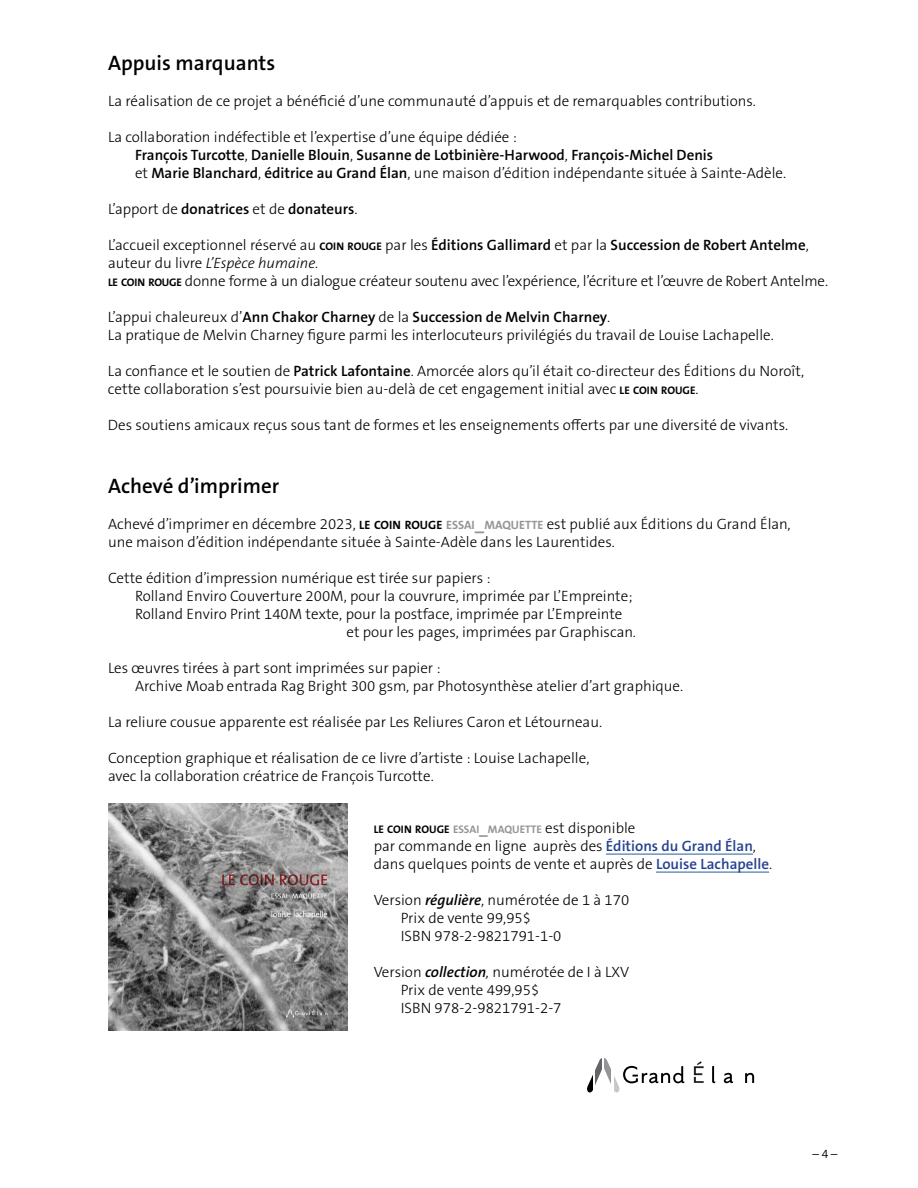
<style>
.page{position:relative;width:918px;height:1188px;background:#fff}
.page>*{position:absolute;margin:0;border:0;box-sizing:border-box;transform-origin:0 0}
.t1{font:600 21px "The Sans B W6";color:#000}
.t2{font:300 15px/18px "The Sans B W3";color:#000}
.t3{font:600 15px "The Sans B W6";color:#000}
.t4{font:300 12px "The Sans B W4";color:#000}
.t5{font:700 10.95px "The Sans B W7";color:#939598}
.s1{font-family:"The Sans B W3";font-weight:300}
.s2{font-family:"The Sans B W6";font-weight:600}
.s3{font-family:"The Sans B W7";font-weight:700;font-size:10.95px}
.s4{font-style:italic}
.s5{font-family:"The Sans B W7";font-weight:700;font-size:12.15px}
.s6{font-family:"The Sans B W7";font-weight:700;font-size:12.15px;color:#939598}
.s7{font-family:"The Sans B W7";font-weight:700;font-size:17.25px;color:#939598}
.s8{color:#000}
.s9{font-size:15.75px}
.s10{font-family:"The Sans B W3";font-weight:300;font-size:15px;color:#000}
.s11{font-family:"The Sans B W6";font-weight:600;color:#25408f}
.s12{font-family:"The Sans B W6";font-weight:600;font-style:italic}
</style>
<div class="page">
<img style="left:108px;top:804px;width:240px;height:227px">
<hr style="left:606px;top:854px;width:147px;height:1px;background:#215e9e">
<hr style="left:656px;top:872px;width:113px;height:1px;background:#215e9e">
<svg style="left:614px;top:1076px;width:5px;height:16px"></svg>
<svg style="left:605px;top:1058px;width:6px;height:26px"></svg>
<svg style="left:596px;top:1058px;width:6px;height:25px"></svg>
<svg style="left:587px;top:1074px;width:6px;height:18px"></svg>
<svg style="left:623px;top:1066px;width:61px;height:17px"></svg>
<svg style="left:694px;top:1062px;width:10px;height:21px"></svg>
<svg style="left:712px;top:1066px;width:3px;height:17px"></svg>
<svg style="left:724px;top:1073px;width:9px;height:10px"></svg>
<svg style="left:745px;top:1073px;width:9px;height:10px"></svg>
<h1 class="t1" style="left:108px;top:49px;width:169px">Appuis marquants</h1>
<p class="t2" style="left:108px;top:92px;width:649px">La réalisation de ce projet a bénéficié d’une communauté d’appuis et de remarquables contributions.</p>
<p class="t2" style="left:108px;top:128px;width:410px">La collaboration indéfectible et l’expertise d’une équipe dédiée :</p>
<p class="t3" style="left:135px;top:145px;width:580px">François Turcotte<span class="s1">,</span> Danielle Blouin<span class="s1">,</span> Susanne de Lotbinière-Harwood<span class="s1">,</span> François-Michel Denis</p>
<p class="t2" style="left:135px;top:164px;width:653px">et <span class="s2">Marie Blanchard</span>, <span class="s2">éditrice au Grand Élan</span>, une maison d’édition indépendante située à Sainte-Adèle.</p>
<p class="t3" style="left:108px;top:199px;width:251px"><span class="s1">L’apport de</span> donatrices <span class="s1">et de</span> donateurs<span class="s1">.</span></p>
<p class="t2" style="left:108px;top:236px;width:722px">L’accueil exceptionnel réservé au <span class="s3">COIN ROUGE</span> par les <span class="s2">Éditions Gallimard</span> et par la <span class="s2">Succession de Robert Antelme</span>, auteur du livre <span class="s4">L’Espèce humaine.<br></span><span class="s3">LE COIN ROUGE</span> donne forme à un dialogue créateur soutenu avec l’expérience, l’écriture et l’œuvre de Robert Antelme.</p>
<p class="t3" style="left:108px;top:307px;width:504px"><span class="s1">L’appui chaleureux d’</span>Ann Chakor Charney <span class="s1">de la</span> Succession de Melvin Charney<span class="s1">.</span></p>
<p class="t2" style="left:108px;top:326px;width:668px">La pratique de Melvin Charney figure parmi les interlocuteurs privilégiés du travail de Louise Lachapelle.</p>
<p class="t2" style="left:108px;top:362px;width:698px">La confiance et le soutien de <span class="s2">Patrick Lafontaine</span>. Amorcée alors qu’il était co-directeur des Éditions du Noroît, cette collaboration s’est poursuivie bien au-delà de cet engagement initial avec <span class="s3">LE COIN ROUGE</span>.</p>
<p class="t2" style="left:108px;top:416px;width:682px">Des soutiens amicaux reçus sous tant de formes et les enseignements offerts par une diversité de vivants.</p>
<h1 class="t1" style="left:108px;top:472px;width:173px">Achevé d’imprimer</h1>
<p class="t2" style="left:108px;top:515px;width:684px">Achevé d’imprimer en décembre 2023, <span class="s5">LE COIN ROUGE</span> <span class="s6">ESSAI</span><span class="s7">_</span><span class="s6">MAQUETTE</span> est publié aux Éditions du Grand Élan, une maison d’édition indépendante située à Sainte-Adèle dans les Laurentides.</p>
<p class="t2" style="left:108px;top:569px;width:384px">Cette édition d’impression numérique est tirée sur papiers :</p>
<p class="t2" style="left:135px;top:587px;width:499px">Rolland Enviro Couverture 200M, pour la couvrure, imprimée par L’Empreinte;</p>
<p class="t2" style="left:135px;top:605px;width:489px">Rolland Enviro Print 140M texte, pour la postface, imprimée par L’Empreinte</p>
<p class="t2" style="left:347px;top:623px;width:291px">et pour les pages, imprimées par Graphiscan.</p>
<p class="t2" style="left:135px;top:659px;width:550px;text-indent:-27px">Les œuvres tirées à part sont imprimées sur papier :<br>Archive Moab entrada Rag Bright 300 gsm, par Photosynthèse atelier d’art graphique.</p>
<p class="t2" style="left:108px;top:713px;width:496px">La reliure cousue apparente est réalisée par Les Reliures Caron et Létourneau.</p>
<p class="t2" style="left:108px;top:749px;width:483px">Conception graphique et réalisation de ce livre d’artiste : Louise Lachapelle, avec la collaboration créatrice de François Turcotte.</p>
<p class="t5" style="left:374px;top:822px;width:263px"><span class="s8">LE COIN ROUGE</span> ESSAI<span class="s9">_</span>MAQUETTE <span class="s10">est disponible</span></p>
<p class="t2" style="left:374px;top:837px;width:400px">par commande en ligne auprès des <span class="s11">Éditions du Grand Élan</span>, dans quelques points de vente et auprès de <span class="s11">Louise Lachapelle</span>.</p>
<p class="t2" style="left:401px;top:891px;width:230px;text-indent:-27px">Version <span class="s12">régulière</span>, numérotée de 1 à 170<br>Prix de vente 99,95$<br>ISBN 978-2-9821791-1-0</p>
<p class="t2" style="left:401px;top:963px;width:230px;text-indent:-27px">Version <span class="s12">collection</span><span class="s4">,</span> numérotée de I à LXV<br>Prix de vente 499,95$<br>ISBN 978-2-9821791-2-7</p>
<p class="t4" style="left:813px;top:1146px;width:27px">– 4 –</p>
</div>
